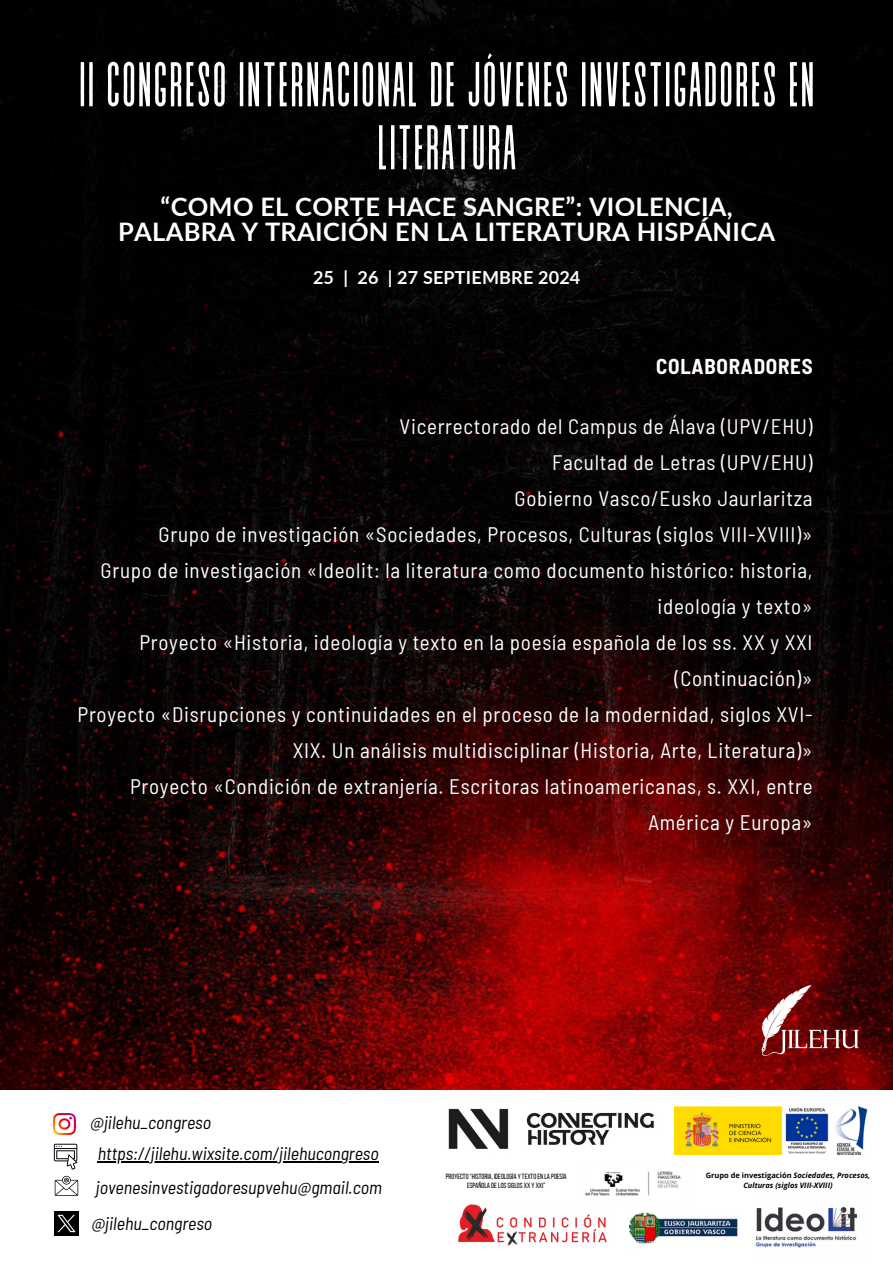
<style>
.page{position:relative;width:893px;height:1264px;background:#fff}
.page>*{position:absolute;margin:0;border:0;box-sizing:border-box;transform-origin:0 0}
.t1{font:63px/63px "Revive 80 Tall";letter-spacing:.01em;color:#fff;text-align:center}
.t2{font:700 25.5px/24.8px "Lato";letter-spacing:.01em;color:#fff;text-align:center}
.t3{font:semi-condensed 21px/36px "Barlow";letter-spacing:.035em;color:#fff;text-align:right}
.t4{font:700 semi-condensed 21px "Barlow";letter-spacing:.035em;color:#fff}
.t5{font:italic semi-condensed 18px "Barlow";color:#000}
.t6{font:700 18px "Lato";letter-spacing:.01em;color:#fff}
.t7{font:7.5px/8.7px "Bebas Neue";color:#000;text-align:center}
.t8{font:italic 700 7.5px/10.1px "Open Sans";color:#000;text-align:center}
.s1{font-style:normal}
</style>
<div class="page">
<img style="left:0;top:0;width:892px;height:1089px">
<img style="left:54px;top:1113px;width:21px;height:21px">
<svg style="left:54px;top:1143px;width:23px;height:26px"></svg>
<svg style="left:55px;top:1175px;width:23px;height:20px"></svg>
<img style="left:55px;top:1211px;width:23px;height:24px">
<img style="left:674px;top:1106px;width:194px;height:48px">
<img style="left:755px;top:1206px;width:102px;height:42px">
<img style="left:629px;top:1212px;width:108px;height:32px">
<img style="left:458px;top:1204px;width:149px;height:42px">
<img style="left:580px;top:1171px;width:101px;height:34px">
<img style="left:747px;top:957px;width:116px;height:116px">
<img style="left:448px;top:1108px;width:206px;height:41px">
<hr style="left:98px;top:1160px;width:281px;height:2px;background:#000">
<p class="t1" style="left:78px;top:58px;width:738px">II CONGRESO INTERNACIONAL DE JÓVENES INVESTIGADORES EN<br>LITERATURA</p>
<h6 class="t2" style="left:118px;top:194px;width:658px">“COMO EL CORTE HACE SANGRE”: VIOLENCIA,<br>PALABRA Y TRAICIÓN EN LA LITERATURA HISPÁNICA</h6>
<p class="t6" style="left:313px;top:266px;width:269px">25 | 26 | 27 SEPTIEMBRE 2024</p>
<p class="t4" style="left:656px;top:353px;width:158px">COLABORADORES</p>
<p class="t3" style="left:77px;top:407px;width:736px">Vicerrectorado del Campus de Álava (UPV/EHU)<br>Facultad de Letras (UPV/EHU)<br>Gobierno Vasco/Eusko Jaurlaritza<br>Grupo de investigación «Sociedades, Procesos, Culturas (siglos VIII-XVIII)»<br>Grupo de investigación «Ideolit: la literatura como documento histórico: historia, ideología y texto»<br>Proyecto «Historia, ideología y texto en la poesía española de los ss. XX y XXI (Continuación)»<br>Proyecto «Disrupciones y continuidades en el proceso de la modernidad, siglos XVI-XIX. Un análisis multidisciplinar (Historia, Arte, Literatura)»<br>Proyecto «Condición de extranjería. Escritoras latinoamericanas, s. XXI, entre América y Europa»</p>
<h1 class="t5" style="left:90px;top:1110px;width:122px">@jilehu_congreso</h1>
<p class="t5" style="left:98px;top:1141px;width:282px">https://jilehu.wixsite.com/jilehucongreso</p>
<p class="t5" style="left:96px;top:1175px;width:288px">jovenesinvestigadoresupvehu@gmail.com</p>
<p class="t8" style="left:705px;top:1170px;width:166px"><span class="s1">Grupo de investigación</span> Sociedades, Procesos,<br>Culturas (siglos VIII-XVIII)</p>
<p class="t7" style="left:445px;top:1172px;width:122px">PROYECTO “HISTORIA, IDEOLOGÍA Y TEXTO EN LA POESÍA<br>ESPAÑOLA DELOS SIGLOS XX Y XXI”</p>
<h2 class="t5" style="left:91px;top:1211px;width:122px">@jilehu_congreso</h2>
</div>
